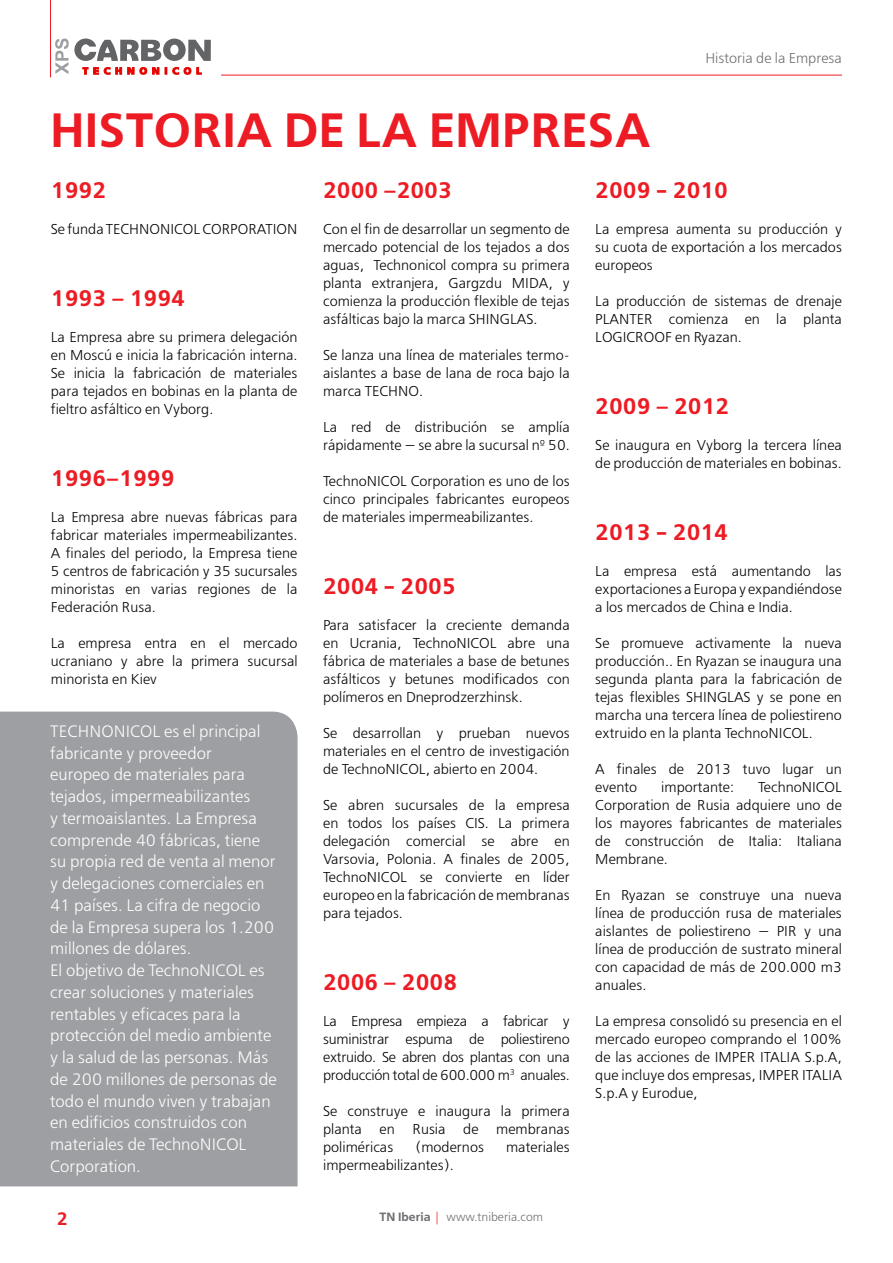
<style>
.page{position:relative;width:893px;height:1263px;background:#fff}
.page>*{position:absolute;margin:0;border:0;box-sizing:border-box;transform-origin:0 0}
.t1{font:600 48px "Free Set";letter-spacing:.01em;color:#ed1b23}
.t2{font:600 22.5px "Free Set";color:#ed1b23}
.t3{font:600 18px "Free Set";color:#ed1b23}
.t4{font:300 16.5px/21.8px "Free Set";color:#fff}
.t5{font:300 14.25px/18px "Free Set";color:#000;text-align:justify}
.t6{font:300 14.25px "Free Set";color:#6d6e71}
.t7{font:300 12px "Free Set";color:#6d6e71}
.s1{font-weight:600}
.s2{color:#ed1b23}
</style>
<div class="page">
<svg style="left:55px;top:39px;width:156px;height:36px"></svg>
<hr style="left:50px;top:0;width:1px;height:77px;background:#ed1b23">
<hr style="left:221px;top:75px;width:621px;height:1px;background:#ed1b23">
<div style="left:0;top:711px;width:298px;height:475px;background:#9d9fa2"></div>
<p class="t6" style="left:705px;top:50px;width:138px">Historia de la Empresa</p>
<h1 class="t1" style="left:50px;top:101px;width:602px">HISTORIA DE LA EMPRESA</h1>
<h2 class="t2" style="left:595px;top:177px;width:134px">2009 - 2010</h2>
<p class="t5" style="left:595px;top:220px;width:248px">La empresa aumenta su producción y su cuota de exportación a los mercados europeos</p>
<p class="t5" style="left:595px;top:292px;width:248px">La producción de sistemas de drenaje PLANTER comienza en la planta LOGICROOF en Ryazan.</p>
<h2 class="t2" style="left:51px;top:177px;width:57px">1992</h2>
<p class="t5" style="left:51px;top:220px;width:248px">Se funda TECHNONICOL CORPORATION</p>
<h2 class="t2" style="left:323px;top:177px;width:130px">2000 –2003</h2>
<p class="t5" style="left:323px;top:220px;width:248px">Con el fin de desarrollar un segmento de mercado potencial de los tejados a dos aguas, Technonicol compra su primera planta extranjera, Gargzdu MIDA, y comienza la producción flexible de tejas asfálticas bajo la marca SHINGLAS.</p>
<p class="t5" style="left:323px;top:346px;width:248px">Se lanza una línea de materiales termo&shy;aislantes a base de lana de roca bajo la marca TECHNO.</p>
<p class="t5" style="left:323px;top:418px;width:248px">La red de distribución se amplía rápidamente — se abre la sucursal nº 50.</p>
<p class="t5" style="left:323px;top:472px;width:248px">TechnoNICOL Corporation es uno de los cinco principales fabricantes europeos de materiales impermeabilizantes.</p>
<h2 class="t2" style="left:51px;top:285px;width:136px">1993 – 1994</h2>
<p class="t5" style="left:51px;top:328px;width:248px">La Empresa abre su primera delegación en Moscú e inicia la fabricación interna.<br>Se inicia la fabricación de materiales para tejados en bobinas en la planta de fieltro asfáltico en Vyborg.</p>
<h2 class="t2" style="left:595px;top:393px;width:136px">2009 – 2012</h2>
<p class="t5" style="left:595px;top:436px;width:248px">Se inaugura en Vyborg la tercera línea de producción de materiales en bobinas.</p>
<h2 class="t2" style="left:51px;top:465px;width:125px">1996–1999</h2>
<p class="t5" style="left:51px;top:508px;width:248px">La Empresa abre nuevas fábricas para fabricar materiales impermeabilizantes.<br>A finales del periodo, la Empresa tiene 5 centros de fabricación y 35 sucursales minoristas en varias regiones de la Federación Rusa.</p>
<p class="t5" style="left:51px;top:634px;width:248px">La empresa entra en el mercado ucraniano y abre la primera sucursal minorista en Kiev</p>
<h2 class="t2" style="left:595px;top:519px;width:134px">2013 - 2014</h2>
<p class="t5" style="left:595px;top:562px;width:248px">La empresa está aumentando las exportaciones a Europa y expandiéndose a los mercados de China e India.</p>
<p class="t5" style="left:595px;top:634px;width:248px">Se promueve activamente la nueva producción.. En Ryazan se inaugura una segunda planta para la fabricación de tejas flexibles SHINGLAS y se pone en marcha una tercera línea de poliestireno extruido en la planta TechnoNICOL.</p>
<p class="t5" style="left:595px;top:760px;width:248px">A finales de 2013 tuvo lugar un evento</p>
<h2 class="t2" style="left:323px;top:573px;width:134px">2004 - 2005</h2>
<p class="t5" style="left:323px;top:616px;width:248px">Para satisfacer la creciente demanda en Ucrania, TechnoNICOL abre una fábrica de materiales a base de betunes asfálticos y betunes modificados con polímeros en Dneprodzerzhinsk.</p>
<p class="t5" style="left:323px;top:724px;width:248px">Se desarrollan y prueban nuevos materiales en el centro de investigación de TechnoNICOL, abierto en 2004.</p>
<p class="t5" style="left:323px;top:796px;width:248px">Se abren sucursales de la empresa en todos los países CIS. La primera delegación comercial se abre en Varsovia, Polonia. A finales de 2005, TechnoNICOL se convierte en líder europeo en la fabricación de membranas para tejados.</p>
<p class="t4" style="left:50px;top:721px;width:228px;text-indent:64px">NICOL es el principal fabricante y proveedor<br>europeo de materiales para tejados, impermeabilizantes<br>y termoaislantes. La Empresa comprende 40 fábricas, tiene su propia red de venta al menor y delegaciones comerciales en<br>41 países. La cifra de negocio de la Empresa supera los 1.200 millones de dólares.<br>El objetivo de TechnoNICOL es crear soluciones y materiales rentables y eficaces para la protección del medio ambiente y la salud de las personas. Más de 200 millones de personas de todo el mundo viven y trabajan en edificios construidos con materiales de TechnoNICOL<br>Corporation.</p>
<p class="t4" style="left:50px;top:721px;width:21px">Techno</p>
<p class="t5" style="left:595px;top:778px;width:248px;text-indent:163px">TechnoNICOL Corporation de Rusia adquiere uno de los mayores fabricantes de materiales de construcción de Italia: Italiana Membrane.</p>
<p class="t5" style="left:595px;top:886px;width:248px">En Ryazan se construye una nueva línea de producción rusa de materiales aislantes de poliestireno — PIR y una línea de producción de sustrato mineral con capacidad de más de 200.000 m3 anuales.</p>
<p class="t5" style="left:595px;top:1012px;width:248px">La empresa consolidó su presencia en el mercado europeo comprando el 100% de las acciones de IMPER ITALIA S.p.A, que incluye dos empresas, IMPER ITALIA S.p.A y Eurodue,</p>
<p class="t5" style="left:661px;top:778px;width:74px">importante:</p>
<h2 class="t2" style="left:323px;top:969px;width:136px">2006 – 2008</h2>
<p class="t5" style="left:323px;top:1012px;width:248px">La Empresa empieza a fabricar y suministrar espuma de poliestireno extruido. Se abren dos plantas con una producción total de 600.000 m<sup>3</sup> anuales.</p>
<p class="t5" style="left:323px;top:1102px;width:248px">Se construye e inaugura la primera planta en Rusia de membranas poliméricas</p>
<p class="t5" style="left:415px;top:1138px;width:70px">(modernos</p>
<p class="t5" style="left:506px;top:1138px;width:65px">materiales</p>
<p class="t5" style="left:323px;top:1156px;width:132px">impermeabilizantes).</p>
<p class="t3" style="left:57px;top:1208px;width:13px">2</p>
<p class="t7" style="left:380px;top:1210px;width:165px"><span class="s1">TN Iberia</span> <span class="s2">|</span> www.tniberia.com</p>
</div>
